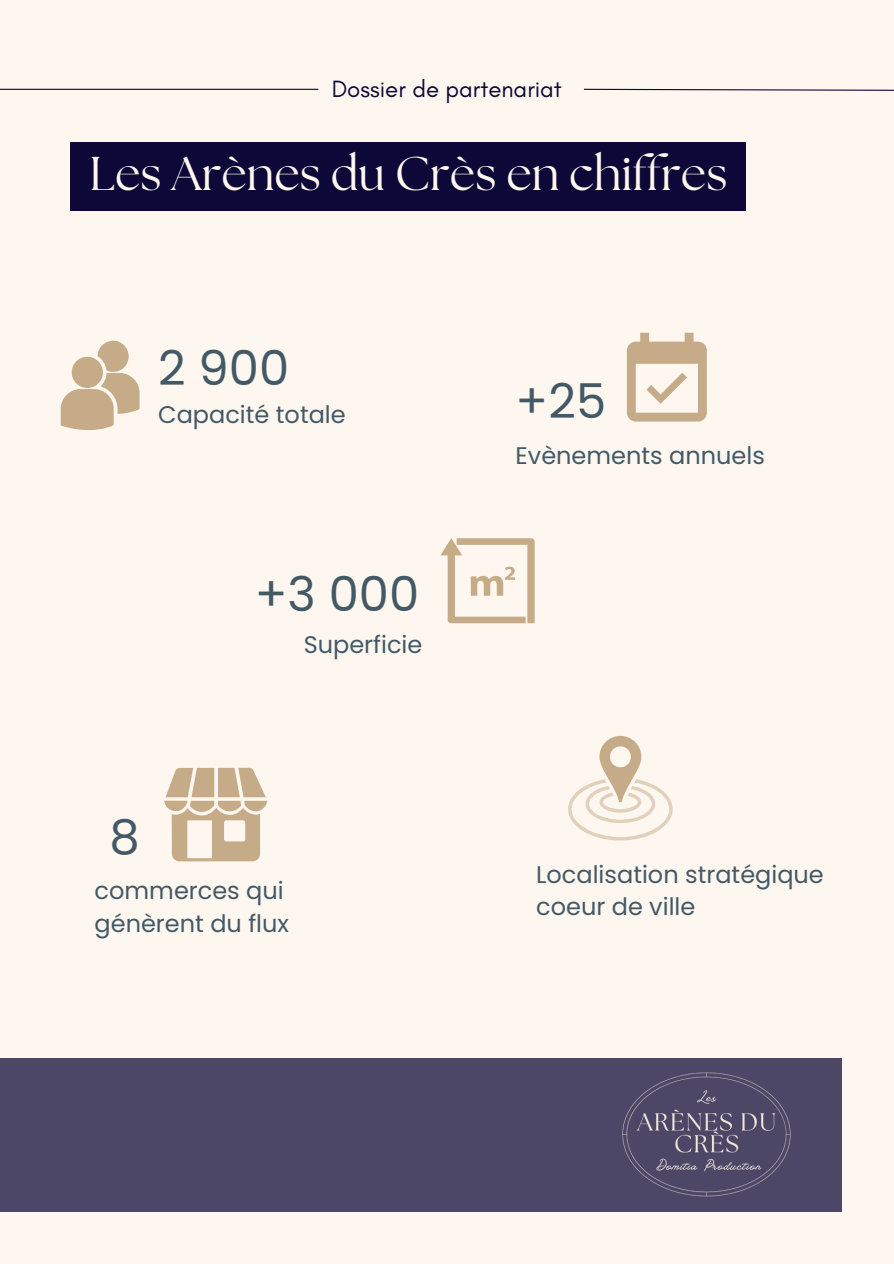
<style>
.page{position:relative;width:894px;height:1264px;background:#fff}
.page>*{position:absolute;margin:0;border:0;box-sizing:border-box;transform-origin:0 0}
.t1{font:48px "Poppins";color:#435966}
.t2{font:47.25px "The Seasons";color:#fdf7f0}
.t3{font:24px/32.7px "Poppins";color:#435966}
.t4{font:24px "Glacial Indifference";color:#0d0837}
</style>
<div class="page">
<div style="left:0;top:0;width:893px;height:1263px;background:#fdf7f0"></div>
<div style="left:0;top:1058px;width:841px;height:153px;background:#4c4667"></div>
<hr style="left:0;top:89px;width:318px;height:1px;background:#0d0837">
<svg style="left:584px;top:88px;width:309px;height:3px"></svg>
<img style="left:583px;top:1072px;width:246px;height:140px">
<svg style="left:568px;top:736px;width:104px;height:104px"></svg>
<svg style="left:61px;top:341px;width:78px;height:88px"></svg>
<svg style="left:627px;top:333px;width:79px;height:88px"></svg>
<svg style="left:440px;top:538px;width:94px;height:85px"></svg>
<svg style="left:164px;top:767px;width:103px;height:94px"></svg>
<div style="left:70px;top:142px;width:676px;height:69px;background:#0d0837"></div>
<h1 class="t4" style="left:331px;top:74px;width:231px">Dossier de partenariat</h1>
<p class="t2" style="left:89px;top:152px;width:639px">Les Arènes du Crès en chiffres</p>
<p class="t1" style="left:158px;top:335px;width:132px">2 900</p>
<p class="t3" style="left:158px;top:398px;width:189px">Capacité totale</p>
<p class="t1" style="left:255px;top:560px;width:166px">+3 000</p>
<p class="t3" style="left:303px;top:628px;width:120px">Superficie</p>
<h1 class="t1" style="left:109px;top:803px;width:32px">8</h1>
<p class="t3" style="left:95px;top:874px;width:196px">commerces qui génèrent du flux</p>
<h1 class="t1" style="left:515px;top:367px;width:92px">+25</h1>
<p class="t3" style="left:515px;top:439px;width:251px">Evènements annuels</p>
<p class="t3" style="left:536px;top:857px;width:289px">Localisation stratégique</p>
<h1 class="t3" style="left:536px;top:890px;width:161px">coeur de ville</h1>
</div>
